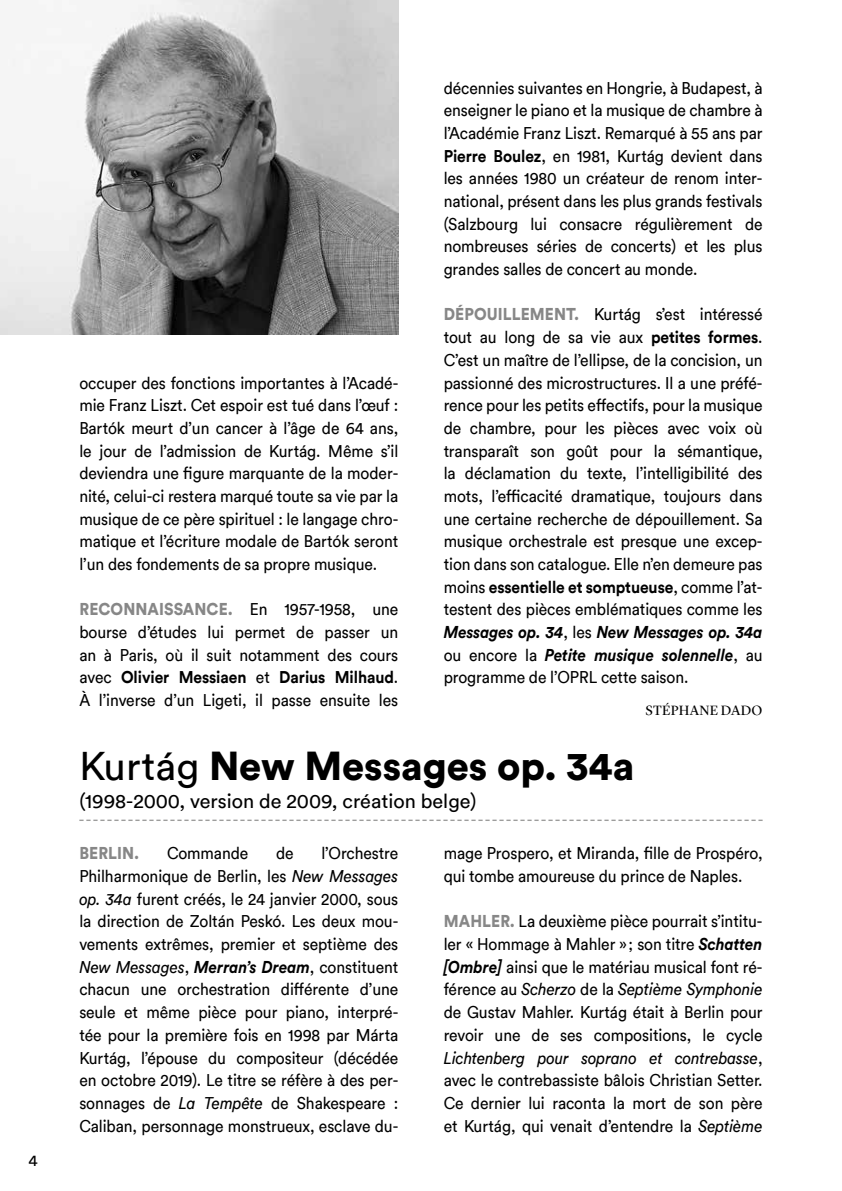
<style>
.page{position:relative;width:842px;height:1191px;background:#fff}
.page>*{position:absolute;margin:0;border:0;box-sizing:border-box;transform-origin:0 0}
.t1{font:900 40px "Circular Std";color:#000}
.t2{font:20px "Circular";color:#000}
.t3{font:17px/22.6px "Circular";letter-spacing:-.005em;color:#000;text-align:justify;scale:.92 1}
.t4{font:italic 700 17px/22.6px "Circular Std";letter-spacing:-.005em;color:#000;scale:.92 1}
.t5{font:900 17px "Circular Std";letter-spacing:.005em;color:#878787;scale:.92 1}
.t6{font:16px "Circular";color:#000}
.t7{font:14px "Lyon Display";letter-spacing:.02em;color:#000}
.s1{font-weight:700}
.s2{font-family:"Circular Std";font-weight:900;color:#878787}
.s3{font-family:"Circular";font-weight:400;font-style:normal}
.s4{font-family:"Circular";font-weight:400}
.s5{font-family:"Circular";font-weight:400;color:#000}
.s6{font-style:italic}
.s7{font-family:"Circular Std";font-weight:700;font-style:italic}
</style>
<div class="page">
<svg style="left:79px;top:819px;width:684px;height:2px"></svg>
<img style="left:0;top:0;width:398px;height:335px">
<p class="t6" style="left:28px;top:1149px;width:11px">4</p>
<p class="t3" style="left:444px;top:76px;width:348px">décennies suivantes en Hongrie, à Budapest, à enseigner le piano et la musique de chambre à l’Académie Franz Liszt. Remarqué à 55 ans par <span class="s1">Pierre Boulez</span>, en 1981, Kurtág devient dans les années 1980 un créateur de renom inter&shy;national, présent dans les plus grands festivals (Salzbourg lui consacre régulièrement de nombreuses séries de concerts) et les plus grandes salles de concert au monde.</p>
<p class="t3" style="left:444px;top:302px;width:348px"><span class="s2">DÉPOUILLEMENT.</span> Kurtág s’est intéressé tout au long de sa vie aux <span class="s1">petites formes</span>.<br>C’est un maître de l’ellipse, de la concision, un passionné des microstructures. Il a une préfé&shy;rence pour les petits effectifs, pour la musique de chambre, pour les pièces avec voix où transparaît son goût pour la sémantique, la déclamation du texte, l’intelligibilité des mots, l’efficacité dramatique, toujours dans une certaine recherche de dépouillement. Sa musique orchestrale est presque une excep&shy;tion dans son catalogue. Elle n’en demeure pas moins <span class="s1">essentielle et somptueuse</span>, comme l’at&shy;testent des pièces emblématiques comme les</p>
<p class="t4" style="left:444px;top:620px;width:348px">Messages op. 34<span class="s3">, les</span> New Messages op. 34a <span class="s3">ou encore la</span> Petite musique solennelle<span class="s3">, au</span></p>
<p class="t3" style="left:444px;top:665px;width:267px">programme de l’OPRL cette saison.</p>
<p class="t7" style="left:645px;top:699px;width:119px">STÉPHANE DADO</p>
<h1 class="t1" style="left:79px;top:739px;width:556px"><span class="s4">Kurtág</span> New Messages op. 34a</h1>
<p class="t2" style="left:79px;top:788px;width:398px">(1998-2000, version de 2009, création belge)</p>
<p class="t5" style="left:79px;top:842px;width:67px">BERLIN.</p>
<p class="t3" style="left:167px;top:841px;width:90px">Commande</p>
<p class="t3" style="left:276px;top:841px;width:21px">de</p>
<p class="t3" style="left:79px;top:370px;width:348px">occuper des fonctions importantes à l’Acadé&shy;mie Franz Liszt. Cet espoir est tué dans l’œuf :<br>Bartók meurt d’un cancer à l’âge de 64 ans, le jour de l’admission de Kurtág. Même s’il deviendra une figure marquante de la moder&shy;nité, celui-ci restera marqué toute sa vie par la musique de ce père spirituel : le langage chro&shy;matique et l’écriture modale de Bartók seront l’un des fondements de sa propre musique.</p>
<p class="t5" style="left:79px;top:598px;width:348px">RECONNAISSANCE. <span class="s5">En 1957-1958, une</span></p>
<p class="t3" style="left:79px;top:620px;width:348px">bourse d’études lui permet de passer un an à Paris, où il suit notamment des cours avec <span class="s1">Olivier Messiaen</span> et <span class="s1">Darius Milhaud</span>.<br>À l’inverse d’un Ligeti, il passe ensuite les</p>
<p class="t3" style="left:79px;top:841px;width:348px;text-indent:242px">l’Orchestre Philharmonique de Berlin, les <span class="s6">New Messages op. 34a</span> furent créés, le 24 janvier 2000, sous la direction de Zoltán Peskó. Les deux mou&shy;vements extrêmes, premier et septième des <span class="s6">New Messages</span>, <span class="s7">Merran’s Dream</span>, constituent chacun une orchestration différente d’une seule et même pièce pour piano, interpré&shy;tée pour la première fois en 1998 par Márta Kurtág, l’épouse du compositeur (décédée en octobre 2019). Le titre se réfère à des per&shy;sonnages de <span class="s6">La Tempête</span> de Shakespeare :<br>Caliban, personnage monstrueux, esclave du-</p>
<p class="t3" style="left:444px;top:841px;width:348px">mage Prospero, et Miranda, fille de Prospéro, qui tombe amoureuse du prince de Naples.</p>
<p class="t3" style="left:444px;top:909px;width:348px"><span class="s2">MAHLER.</span> La deuxième pièce pourrait s’intitu&shy;ler « Hommage à Mahler »; son titre <span class="s7">Schatten [Ombre]</span> ainsi que le matériau musical font ré&shy;férence au <span class="s6">Scherzo</span> de la <span class="s6">Septième Symphonie </span>de Gustav Mahler. Kurtág était à Berlin pour revoir une de ses compositions, le cycle <span class="s6">Lichtenberg pour soprano et contrebasse</span>, avec le contrebassiste bâlois Christian Setter.<br>Ce dernier lui raconta la mort de son père et Kurtág, qui venait d’entendre la <span class="s6">Septième</span></p>
</div>
